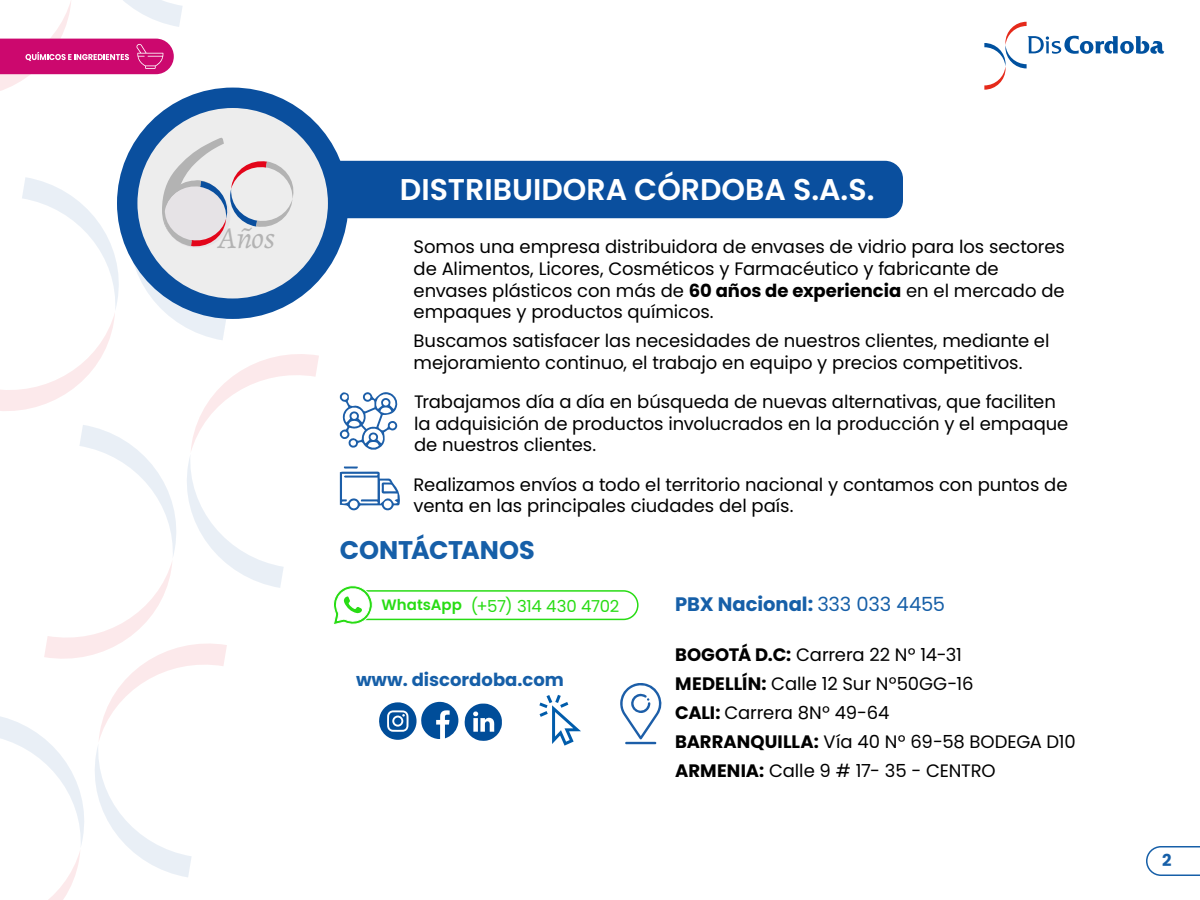
<style>
.page{position:relative;width:1200px;height:900px;background:#fff}
.page>*{position:absolute;margin:0;border:0;box-sizing:border-box;transform-origin:0 0}
.t1{font:italic 167.4px "Alegreya";color:#b3b3b3;scale:.96 1}
.t2{font:italic 30.45px "Alegreya";color:#b3b3b3;scale:1.05 1}
.t3{font:600 30px "Poppins";color:#fff}
.t4{font:700 25.5px "Poppins";letter-spacing:-.01em;color:#165fa8}
.t5{font:700 19.5px "Poppins";letter-spacing:-.005em;color:#165fa8}
.t6{font:18px/21.6px "Poppins";letter-spacing:-.005em;color:#000}
.t7{font:700 18px "Poppins";color:#165fa8}
.t8{font:16.5px "Poppins";letter-spacing:-.015em;color:#28dc14}
.t9{font:700 16.5px "Poppins";color:#165fa8}
.s1{font-weight:700}
.s2{font-weight:600;font-size:15px}
.s3{font-weight:400}
</style>
<div class="page">
<div style="left:318px;top:161px;width:585px;height:57px;background:#0a4f9e;border-radius:18px"></div>
<svg style="left:340px;top:392px;width:58px;height:58px"></svg>
<svg style="left:340px;top:467px;width:60px;height:43px"></svg>
<svg style="left:620px;top:683px;width:42px;height:61px"></svg>
<svg style="left:539px;top:695px;width:42px;height:51px"></svg>
<svg style="left:379px;top:702px;width:123px;height:39px"></svg>
<svg style="left:171px;top:88px;width:177px;height:192px;fill:#0a4f9e"></svg>
<svg style="left:0;top:105px;width:319px;height:795px"></svg>
<div style="left:339px;top:590px;width:300px;height:30px;border:2px solid #28dc14;border-radius:14px"></div>
<svg style="left:333px;top:585px;width:40px;height:40px"></svg>
<svg style="left:984px;top:21px;width:181px;height:69px"></svg>
<svg style="left:1146px;top:846px;width:54px;height:30px"></svg>
<svg style="left:0;top:0;width:183px;height:99px"></svg>
<h1 class="t1" style="left:157px;top:70px;width:75px">6</h1>
<h2 class="t2" style="left:218px;top:217px;width:55px">Años</h2>
<h3 class="t3" style="left:400px;top:172px;width:476px">DISTRIBUIDORA CÓRDOBA S.A.S.</h3>
<p class="t6" style="left:414px;top:236px;width:653px">Somos una empresa distribuidora de envases de vidrio para los sectores de Alimentos, Licores, Cosméticos y Farmacéutico y fabricante de envases plásticos con más de <span class="s1">60 años de experiencia</span> en el mercado de empaques y productos químicos.</p>
<p class="t6" style="left:414px;top:330px;width:637px">Buscamos satisfacer las necesidades de nuestros clientes, mediante el mejoramiento continuo, el trabajo en equipo y precios competitivos.</p>
<p class="t6" style="left:414px;top:391px;width:656px">Trabajamos día a día en búsqueda de nuevas alternativas, que faciliten la adquisición de productos involucrados en la producción y el empaque de nuestros clientes.</p>
<p class="t6" style="left:414px;top:474px;width:655px">Realizamos envíos a todo el territorio nacional y contamos con puntos de venta en las principales ciudades del país.</p>
<h3 class="t4" style="left:340px;top:535px;width:196px">CONTÁCTANOS</h3>
<p class="t8" style="left:381px;top:596px;width:239px"><span class="s2">WhatsApp</span> (+57) 314 430 4702</p>
<p class="t5" style="left:675px;top:593px;width:271px">PBX Nacional: <span class="s3">333 033 4455</span></p>
<p class="t7" style="left:356px;top:670px;width:209px">www. discordoba.com</p>
<p class="t6" style="left:675px;top:640px;width:402px;line-height:29.1px"><span class="s1">BOGOTÁ D.C:</span> Carrera 22 Nº 14-31<br><span class="s1">MEDELLÍN:</span> Calle 12 Sur Nº50GG-16<br><span class="s1">CALI:</span> Carrera 8Nº 49-64<br><span class="s1">BARRANQUILLA:</span> Vía 40 Nº 69-58 BODEGA D10<br><span class="s1">ARMENIA:</span> Calle 9 # 17- 35 - CENTRO</p>
<p class="t9" style="left:1162px;top:851px;width:11px">2</p>
</div>
